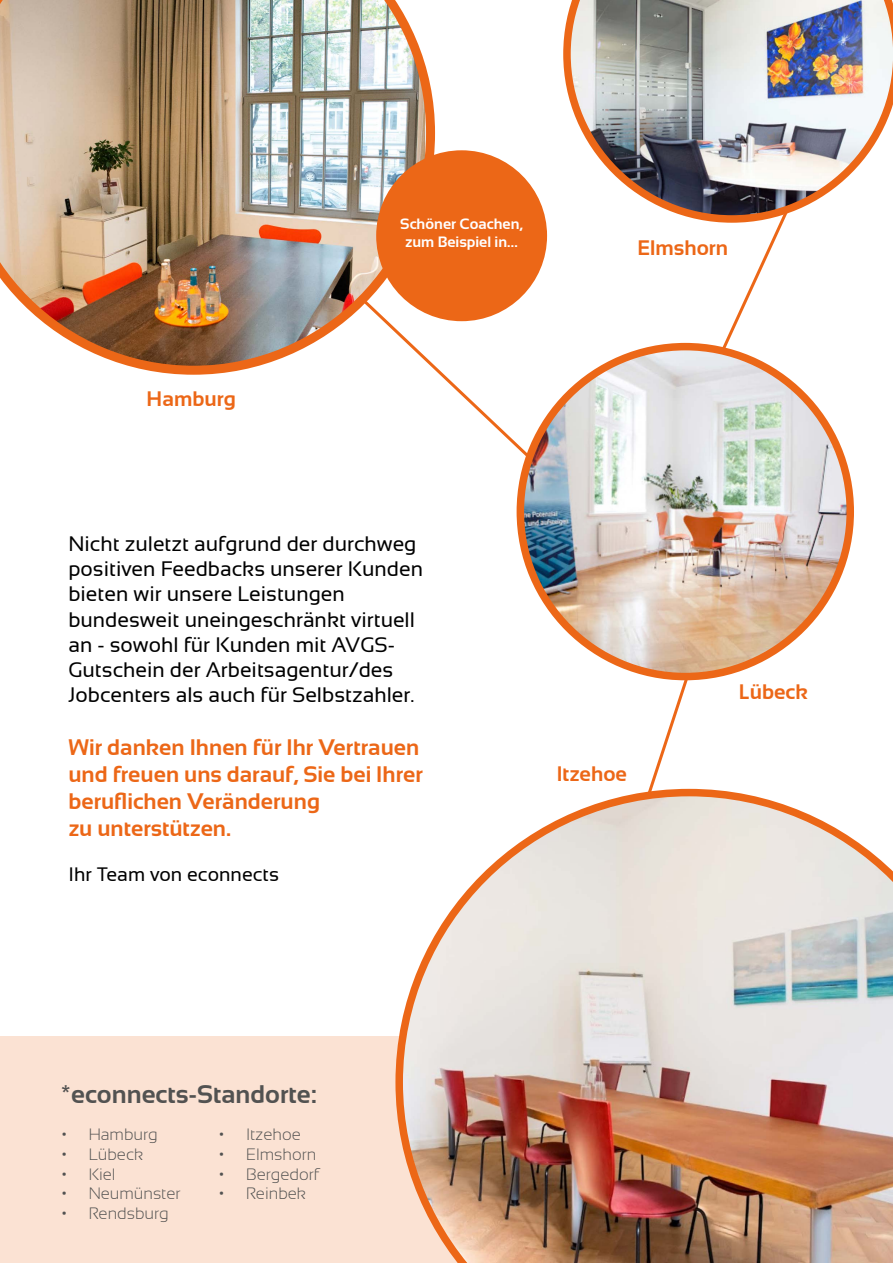
<style>
.page{position:relative;width:893px;height:1263px;background:#fff}
.page>*{position:absolute;margin:0;border:0;box-sizing:border-box;transform-origin:0 0}
.t1{font:700 25.5px "Sansation";color:#525251}
.t2{font:700 22.5px/27px "Sansation";color:#ec6717}
.t3{font:21px/25.2px "Sansation";color:#000}
.t4{font:700 21px "Sansation";color:#ec6717}
.t5{font:19.5px "Sansation";color:#000}
.t6{font:300 16.5px "Sansation";color:#525251}
.t7{font:700 15px/18px "Sansation";color:#fff;text-align:center}
</style>
<div class="page">
<div style="left:0;top:1036px;width:544px;height:227px;background:#fbe2d3"></div>
<svg style="left:435px;top:266px;width:132px;height:227px"></svg>
<svg style="left:666px;top:223px;width:185px;height:253px"></svg>
<svg style="left:635px;top:669px;width:78px;height:120px"></svg>
<img style="left:563px;top:0;width:330px;height:223px">
<img style="left:520px;top:347px;width:330px;height:329px;border-radius:165px">
<div style="left:517px;top:343px;width:337px;height:337px;border:8px solid #ec6717;border-radius:50%"></div>
<img style="left:395px;top:789px;width:498px;height:474px">
<img style="left:0;top:0;width:435px;height:375px">
<div style="left:376px;top:150px;width:171px;height:171px;background:#ec6717;border-radius:50%"></div>
<p class="t7" style="left:400px;top:215px;width:124px">Schöner Coachen, zum Beispiel in…</p>
<p class="t4" style="left:637px;top:236px;width:92px">Elmshorn</p>
<p class="t4" style="left:147px;top:387px;width:91px">Hamburg</p>
<p class="t3" style="left:68px;top:531px;width:356px">Nicht zuletzt aufgrund der durchweg positiven Feedbacks unserer Kunden bieten wir unsere Leistungen bundesweit uneingeschränkt virtuell an - sowohl für Kunden mit AVGS-Gutschein der Arbeitsagentur/des Jobcenters als auch für Selbstzahler.</p>
<p class="t2" style="left:68px;top:734px;width:356px">Wir danken Ihnen für Ihr Vertrauen und freuen uns darauf, Sie bei Ihrer beruflichen Veränderung<br>zu unterstützen.</p>
<p class="t5" style="left:68px;top:864px;width:212px">Ihr Team von econnects</p>
<p class="t4" style="left:557px;top:762px;width:72px">Itzehoe</p>
<p class="t4" style="left:739px;top:680px;width:71px">Lübeck</p>
<p class="t1" style="left:61px;top:1080px;width:257px">*econnects-Standorte:</p>
<p class="t6" style="left:62px;top:1125px;width:98px">• Hamburg</p>
<p class="t6" style="left:62px;top:1145px;width:83px">• Lübeck</p>
<p class="t6" style="left:62px;top:1165px;width:56px">• Kiel</p>
<p class="t6" style="left:62px;top:1184px;width:120px">• Neumünster</p>
<p class="t6" style="left:62px;top:1204px;width:109px">• Rendsburg</p>
<p class="t6" style="left:219px;top:1125px;width:83px">• Itzehoe</p>
<p class="t6" style="left:219px;top:1145px;width:99px">• Elmshorn</p>
<p class="t6" style="left:219px;top:1165px;width:102px">• Bergedorf</p>
<p class="t6" style="left:219px;top:1184px;width:88px">• Reinbek</p>
</div>
